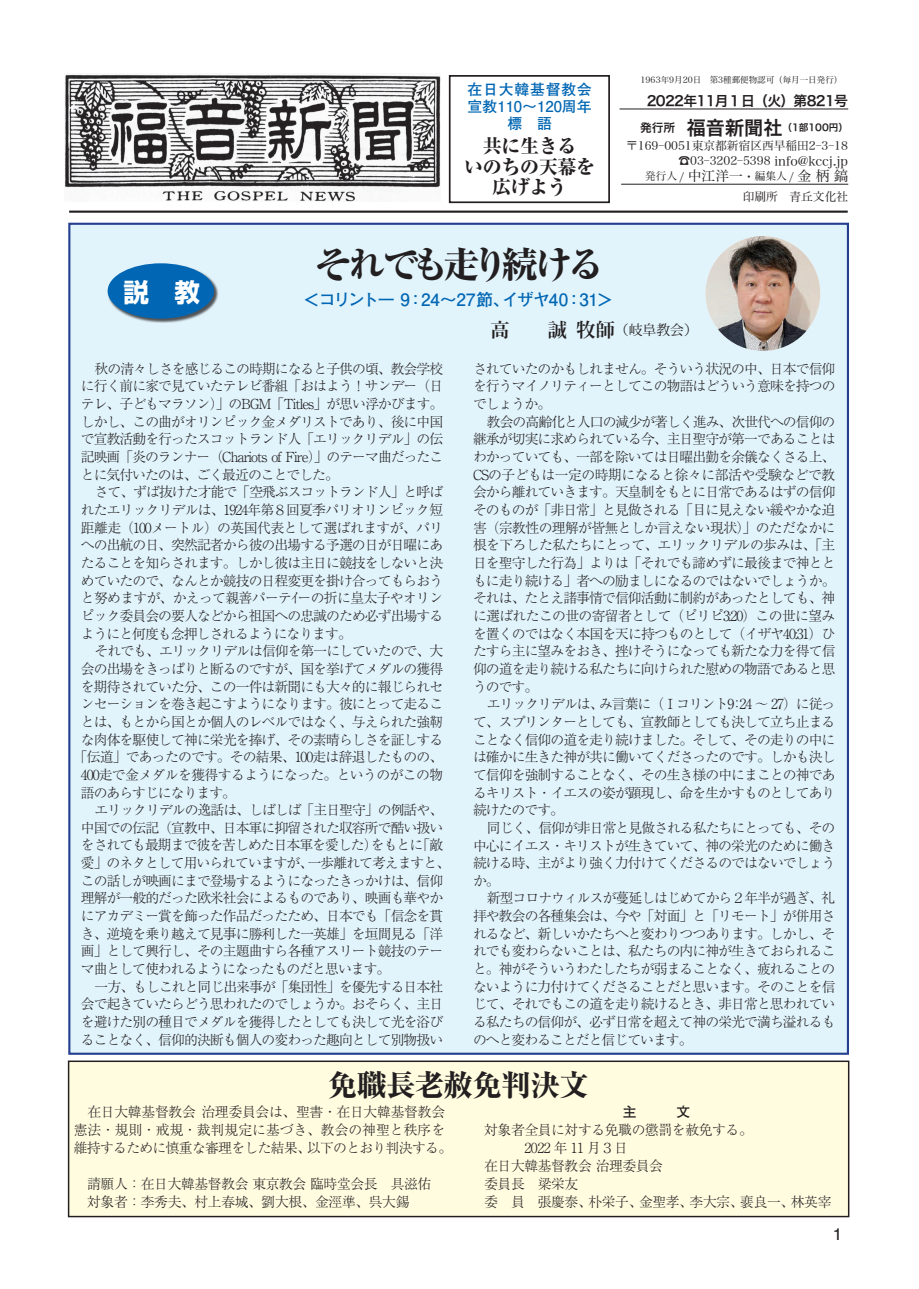
<style>
.page{position:relative;width:919px;height:1289px;background:#fff}
.page>*{position:absolute;margin:0;border:0;box-sizing:border-box;transform-origin:0 0}
.t1{font:800 36.3px "Ryumin Pro";letter-spacing:-.14em;color:#231f20}
.t2{font:800 29.7px "Ryumin Pro";letter-spacing:-.03em;color:#231f20}
.t3{font:700 25.5px "Shin Go Pro";color:#fff}
.t4{font:800 19.2px/20.2px "Ryumin Pro";letter-spacing:-.025em;color:#231f20;text-align:center}
.t5{font:700 16.95px "Futo Go B101 Pro";letter-spacing:-.045em;color:#0166b3}
.t6{font:16.95px "Helvetica";color:#231f20}
.t7{font:700 14.85px/17px "Futo Go B101 Pro";color:#0166b3;text-align:center}
.t8{font:300 13.8px/17.7px "Ryumin Pro";letter-spacing:-.065em;color:#231f20;text-align:justify}
.t9{font:300 13.8px/18.1px "Ryumin Pro";letter-spacing:-.03em;color:#231f20}
.t10{font:300 13.8px/18.1px "Ryumin Pro";letter-spacing:-.02em;color:#231f20}
.t11{font:300 13.8px "Ryumin Pro";letter-spacing:-.04em;color:#231f20}
.t12{font:13.8px "Hira Kaku Pro W6";letter-spacing:-.05em;color:#231f20}
.t13{font:13.8px "Hira Min Pro W3";color:#231f20}
.t14{font:700 13.8px "Futo Go B101 Pro";color:#231f20}
.t15{font:11.7px/15.5px "Hira Min Pro W3";color:#231f20;text-align:right}
.t16{font:9.6px "Hira Kaku Pro W6";color:#231f20}
.t17{font:8.55px "Hira Min Pro W3";color:#231f20}
.s1{font-size:11.7px}
.s2{font-size:19.2px}
.s3{font-size:12.75px}
.s4{font-size:10.65px}
</style>
<div class="page">
<hr style="left:69px;top:210px;width:778px;height:3px;background:#231f20">
<img style="left:65px;top:74px;width:375px;height:127px">
<div style="left:449px;top:75px;width:161px;height:128px;border:2px solid #231f20"></div>
<hr style="left:619px;top:108px;width:229px;height:1px;background:#231f20">
<hr style="left:621px;top:184px;width:227px;height:1px;background:#231f20">
<div style="left:68px;top:223px;width:780px;height:831px;background:#e1f4fc;border:2px solid #253f8e"></div>
<img style="left:705px;top:236px;width:115px;height:115px;border-radius:57px">
<div style="left:107px;top:263px;width:111px;height:60px;background:#231f20;opacity:.75"></div>
<div style="left:108px;top:263px;width:106px;height:55px;background:#0166b3;border-radius:50%"></div>
<div style="left:69px;top:1061px;width:779px;height:155px;background:#fffce0"></div>
<div style="left:68px;top:1060px;width:781px;height:157px;border:1px solid #231f20"></div>
<h3 class="t3" style="left:123px;top:272px;width:78px">説　教</h3>
<p class="t7" style="left:467px;top:79px;width:126px">在日大韓基督教会宣教110〜120周年標　語</p>
<h3 class="t4" style="left:464px;top:135px;width:133px">共に生きる<br>いのちの天幕を広げよう</h3>
<p class="t17" style="left:640px;top:72px;width:203px">1963年9月20日　第3種郵便物認可（毎月一日発行）</p>
<p class="t12" style="left:646px;top:88px;width:203px">2022年11月１日（火）第821号</p>
<p class="t16" style="left:640px;top:119px;width:209px"><span class="s1">発行所　</span><span class="s2">福音新聞社</span>（1部100円）</p>
<p class="t15" style="left:626px;top:137px;width:223px">〒169―0051東京都新宿区西早稲田2―3―18 ☎03―3202―5398 <span class="s3">info@kccj.jp</span></p>
<p class="t13" style="left:645px;top:164px;width:204px"><span class="s4">発行人</span> <span class="s1">/</span> 中江洋一<span class="s1">・</span><span class="s4">編集人</span> <span class="s1">/</span> 金 柄 鎬</p>
<p class="t15" style="left:742px;top:188px;width:107px">印刷所　青丘文化社</p>
<h1 class="t1" style="left:315px;top:236px;width:290px">それでも走り続ける</h1>
<p class="t5" style="left:303px;top:285px;width:311px">＜コリント一 9：24～27節、イザヤ40：31＞</p>
<p class="t8" style="left:81px;top:358px;width:364px;text-indent:14px">秋の清々しさを感じるこの時期になると子供の頃、教会学校に行く前に家で見ていたテレビ番組「おはよう！サンデー（日テレ、子どもマラソン）」のBGM「Titles」が思い浮かびます。しかし、この曲がオリンピック金メダリストであり、後に中国で宣教活動を行ったスコットランド人「エリックリデル」の伝記映画「炎のランナー（Chariots of Fire）」のテーマ曲だったことに気付いたのは、ごく最近のことでした。</p>
<p class="t8" style="left:81px;top:482px;width:364px;text-indent:14px">さて、ずば抜けた才能で「空飛ぶスコットランド人」と呼ばれたエリックリデルは、1924年第８回夏季パリオリンピック短距離走（100メートル）の英国代表として選ばれますが、パリへの出航の日、突然記者から彼の出場する予選の日が日曜にあたることを知らされます。しかし彼は主日に競技をしないと決めていたので、なんとか競技の日程変更を掛け合ってもらおうと努めますが、かえって親善パーテｲーの折に皇太子やオリンピック委員会の要人などから祖国への忠誠のため必ず出場するようにと何度も念押しされるようになります。</p>
<p class="t8" style="left:95px;top:641px;width:350px">それでも、エリックリデルは信仰を第一にしていたので、大</p>
<p class="t8" style="left:81px;top:658px;width:364px">会の出場をきっぱりと断るのですが、国を挙げてメダルの獲得</p>
<p class="t8" style="left:81px;top:676px;width:364px">を期待されていた分、この一件は新聞にも大々的に報じられセ</p>
<p class="t8" style="left:81px;top:694px;width:364px">ンセーションを巻き起こすようになります。彼にとって走るこ</p>
<p class="t8" style="left:81px;top:711px;width:364px">とは、もとから国とか個人のレベルではなく、与えられた強靭</p>
<p class="t8" style="left:81px;top:729px;width:364px">な肉体を駆使して神に栄光を捧げ、その素晴らしさを証しする</p>
<p class="t8" style="left:74px;top:747px;width:371px">「伝道」であったのです。その結果、100走は辞退したものの、</p>
<p class="t11" style="left:81px;top:763px;width:364px">400走で金メダルを獲得するようになった。というのがこの物</p>
<p class="t8" style="left:81px;top:782px;width:157px">語のあらすじになります。</p>
<p class="t8" style="left:95px;top:800px;width:350px">エリックリデルの逸話は、しばしば「主日聖守」の例話や、</p>
<p class="t8" style="left:81px;top:817px;width:364px">中国での伝記（宣教中、日本軍に抑留された収容所で酷い扱い</p>
<p class="t8" style="left:81px;top:835px;width:364px">をされても最期まで彼を苦しめた日本軍を愛した）をもとに「敵</p>
<p class="t8" style="left:81px;top:853px;width:371px">愛」のネタとして用いられていますが、一歩離れて考えますと、</p>
<p class="t8" style="left:81px;top:870px;width:364px">この話しが映画にまで登場するようになったきっかけは、信仰</p>
<p class="t8" style="left:81px;top:888px;width:364px">理解が一般的だった欧米社会によるものであり、映画も華やか</p>
<p class="t8" style="left:81px;top:906px;width:364px">にアカデミー賞を飾った作品だったため、日本でも「信念を貫</p>
<p class="t8" style="left:81px;top:923px;width:364px">き、逆境を乗り越えて見事に勝利した一英雄」を垣間見る「洋</p>
<p class="t8" style="left:81px;top:941px;width:364px">画」として興行し、その主題曲すら各種アスリート競技のテー</p>
<p class="t8" style="left:81px;top:958px;width:311px">マ曲として使われるようになったものだと思います。</p>
<p class="t8" style="left:95px;top:976px;width:350px">一方、もしこれと同じ出来事が「集団性」を優先する日本社</p>
<p class="t8" style="left:81px;top:994px;width:364px">会で起きていたらどう思われたのでしょうか。おそらく、主日</p>
<p class="t8" style="left:81px;top:1011px;width:364px">を避けた別の種目でメダルを獲得したとしても決して光を浴び</p>
<p class="t8" style="left:81px;top:1029px;width:364px">ることなく、信仰的決断も個人の変わった趣向として別物扱い</p>
<p class="t8" style="left:473px;top:359px;width:364px">されていたのかもしれません。そういう状況の中、日本で信仰を行うマイノリティーとしてこの物語はどういう意味を持つのでしょうか。</p>
<p class="t8" style="left:473px;top:411px;width:364px;text-indent:14px">教会の高齢化と人口の減少が著しく進み、次世代への信仰の継承が切実に求められている今、主日聖守が第一であることはわかっていても、一部を除いては日曜出勤を余儀なくさる上、CSの子どもは一定の時期になると徐々に部活や受験などで教会から離れていきます。天皇制をもとに日常であるはずの信仰そのものが「非日常」と見做される「目に見えない緩やかな迫害（宗教性の理解が皆無としか言えない現状）」のただなかに根を下ろした私たちにとって、エリックリデルの歩みは、「主日を聖守した行為」よりは「それでも諦めずに最後まで神とともに走り続ける」者への励ましになるのではないでしょうか。それは、たとえ諸事情で信仰活動に制約があったとしても、神に選ばれたこの世の寄留者として（ピリピ3:20）この世に望みを置くのではなく本国を天に持つものとして（イザヤ40:31）ひたすら主に望みをおき、挫けそうになっても新たな力を得て信仰の道を走り続ける私たちに向けられた慰めの物語であると思うのです。</p>
<p class="t8" style="left:473px;top:694px;width:364px;text-indent:14px">エリックリデルは、み言葉に（Ⅰコリント9：24 〜 27）に従って、スプリンターとしても、宣教師としても決して立ち止まることなく信仰の道を走り続けました。そして、その走りの中には確かに生きた神が共に働いてくださったのです。しかも決して信仰を強制することなく、その生き様の中にまことの神であるキリスト・イエスの姿が顕現し、命を生かすものとしてあり続けたのです。</p>
<p class="t8" style="left:473px;top:817px;width:364px;text-indent:14px">同じく、信仰が非日常と見做される私たちにとっても、その中心にイエス・キリストが生きていて、神の栄光のために働き続ける時、主がより強く力付けてくださるのではないでしょうか。</p>
<p class="t8" style="left:473px;top:888px;width:364px;text-indent:14px">新型コロナウィルスが蔓延しはじめてから２年半が過ぎ、礼拝や教会の各種集会は、今や「対面」と「リモート」が併用されるなど、新しいかたちへと変わりつつあります。しかし、それでも変わらないことは、私たちの内に神が生きておられること。神がそういうわたしたちが弱まることなく、疲れることのないように力付けてくださることだと思います。そのことを信じて、それでもこの道を走り続けるとき、非日常と思われている私たちの信仰が、必ず日常を超えて神の栄光で満ち溢れるものへと変わることだと信じています。</p>
<h2 class="t2" style="left:328px;top:1061px;width:262px">免職長老赦免判決文</h2>
<p class="t10" style="left:74px;top:1101px;width:380px">　在日大韓基督教会 治理委員会は、聖書・在日大韓基督教会憲法・規則・戒規・裁判規定に基づき、教会の神聖と秩序を維持するために慎重な審理をした結果、以下のとおり判決する。</p>
<p class="t9" style="left:74px;top:1173px;width:359px">　請願人：在日大韓基督教会 東京教会 臨時堂会長　具滋佑　対象者：李秀夫、村上春城、劉大根、金涇準、呉大錫</p>
<p class="t14" style="left:622px;top:1100px;width:69px">主　　　文</p>
<p class="t9" style="left:470px;top:1119px;width:362px">　対象者全員に対する免職の懲罰を赦免する。<br>　　　　2022 年 11 月３日<br>　在日大韓基督教会 治理委員会<br>　委員長　梁栄友　　<br>　委　員　張慶泰、朴栄子、金聖孝、李大宗、裵良一、林英宰</p>
<p class="t6" style="left:832px;top:1220px;width:11px">1</p>
</div>
